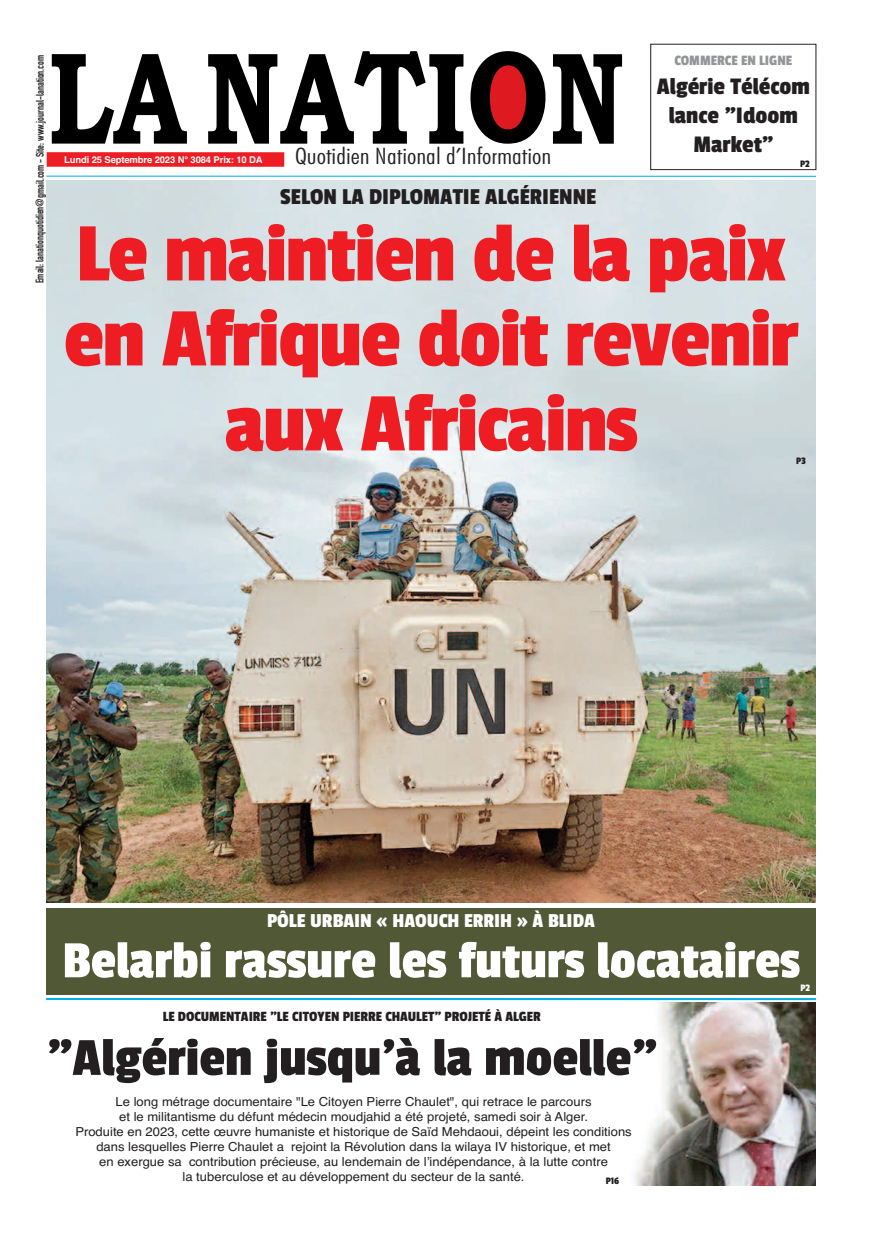
<style>
.page{position:relative;width:893px;height:1234px;background:#fff}
.page>*{position:absolute;margin:0;border:0;box-sizing:border-box;transform-origin:0 0}
.t1{font:87px/84.9px "Passion One";letter-spacing:-.015em;color:#ee1d23;text-align:center;scale:1.05 1}
.t2{font:55.8px "Passion One";color:#231f20;scale:1.05 1}
.t3{font:54.6px "Passion One";color:#fff;scale:1.05 1}
.t4{font:24.9px/29px "Passion One";color:#231f20;text-align:center;scale:1.05 1}
.t5{font:23.85px "Passion One";color:#231f20;scale:1.05 1}
.t6{font:300 condensed 22.8px "Futura BT";color:#231f20;scale:1.21 1}
.t7{font:20.7px "Passion One";color:#fff;scale:1.05 1}
.t8{font:15px "Passion One";color:#939598;scale:1.05 1}
.t9{font:14.85px "Passion One";color:#231f20;scale:1.05 1}
.t10{font:12.45px/15px "Helvetica";color:#231f20;text-align:center;scale:1.05 1}
.t11{font:700 10.8px "DIN Condensed";color:#231f20;scale:.95 1}
.t12{font:10.35px "Passion One";color:#231f20;scale:1.05 1}
.t13{font:10.35px "Passion One";color:#fff;scale:1.05 1}
.t14{font:700 9.3px "Helvetica";letter-spacing:-.015em;color:#fff}
</style>
<div class="page">
<img style="left:634px;top:1002px;width:182px;height:183px">
<img style="left:46px;top:180px;width:770px;height:722px">
<div style="left:46px;top:908px;width:770px;height:85px;background:#505836"></div>
<div style="left:47px;top:152px;width:237px;height:15px;background:#ee1d23"></div>
<svg style="left:52px;top:54px;width:135px;height:90px"></svg>
<svg style="left:208px;top:51px;width:255px;height:93px"></svg>
<svg style="left:470px;top:51px;width:75px;height:93px"></svg>
<svg style="left:553px;top:54px;width:69px;height:90px"></svg>
<hr style="left:46px;top:175px;width:770px;height:2px;background:#00aeef">
<div style="left:650px;top:44px;width:166px;height:126px;border:1px solid #231f20"></div>
<hr style="left:46px;top:997px;width:770px;height:2px;background:#00aeef">
<p class="t11" style="left:34px;top:283px;width:242px;rotate:-90deg">Email: lanationquotidien@gmail.com - Site: www.journal-lanation.com</p>
<p class="t8" style="left:674px;top:53px;width:114px">COMMERCE EN LIGNE</p>
<h3 class="t4" style="left:657px;top:72px;width:147px">Algérie Télécom lance "Idoom<br>Market"</h3>
<p class="t12" style="left:800px;top:158px;width:11px">P2</p>
<p class="t14" style="left:64px;top:154px;width:200px">Lundi 25 Septembre 2023 N° 3084 Prix: 10 DA</p>
<h3 class="t6" style="left:295px;top:143px;width:213px">Quotidien National d’Information</h3>
<h3 class="t5" style="left:280px;top:184px;width:302px">SELON LA DIPLOMATIE ALGÉRIENNE</h3>
<h1 class="t1" style="left:64px;top:210px;width:701px">Le maintien de la paix en Afrique doit revenir aux Africains</h1>
<p class="t12" style="left:796px;top:455px;width:11px">P3</p>
<h3 class="t7" style="left:267px;top:909px;width:314px">PÔLE URBAIN « HAOUCH ERRIH » À BLIDA</h3>
<h3 class="t3" style="left:62px;top:931px;width:704px">Belarbi rassure les futurs locataires</h3>
<p class="t9" style="left:163px;top:1007px;width:361px">LE DOCUMENTAIRE "LE CITOYEN PIERRE CHAULET" PROJETÉ À ALGER</p>
<h2 class="t2" style="left:47px;top:1027px;width:583px">"Algérien jusqu'à la moelle"</h2>
<p class="t10" style="left:75px;top:1093px;width:531px">Le long métrage documentaire "Le Citoyen Pierre Chaulet", qui retrace le parcours<br>et le militantisme du défunt médecin moudjahid a été projeté, samedi soir à Alger.<br>Produite en 2023, cette œuvre humaniste et historique de Saïd Mehdaoui, dépeint les conditions dans lesquelles Pierre Chaulet a rejoint la Révolution dans la wilaya IV historique, et met<br>en exergue sa contribution précieuse, au lendemain de l’indépendance, à la lutte contre<br>la tuberculose et au développement du secteur de la santé.</p>
<p class="t12" style="left:606px;top:1174px;width:14px">P16</p>
<p class="t13" style="left:800px;top:981px;width:11px">P2</p>
</div>
